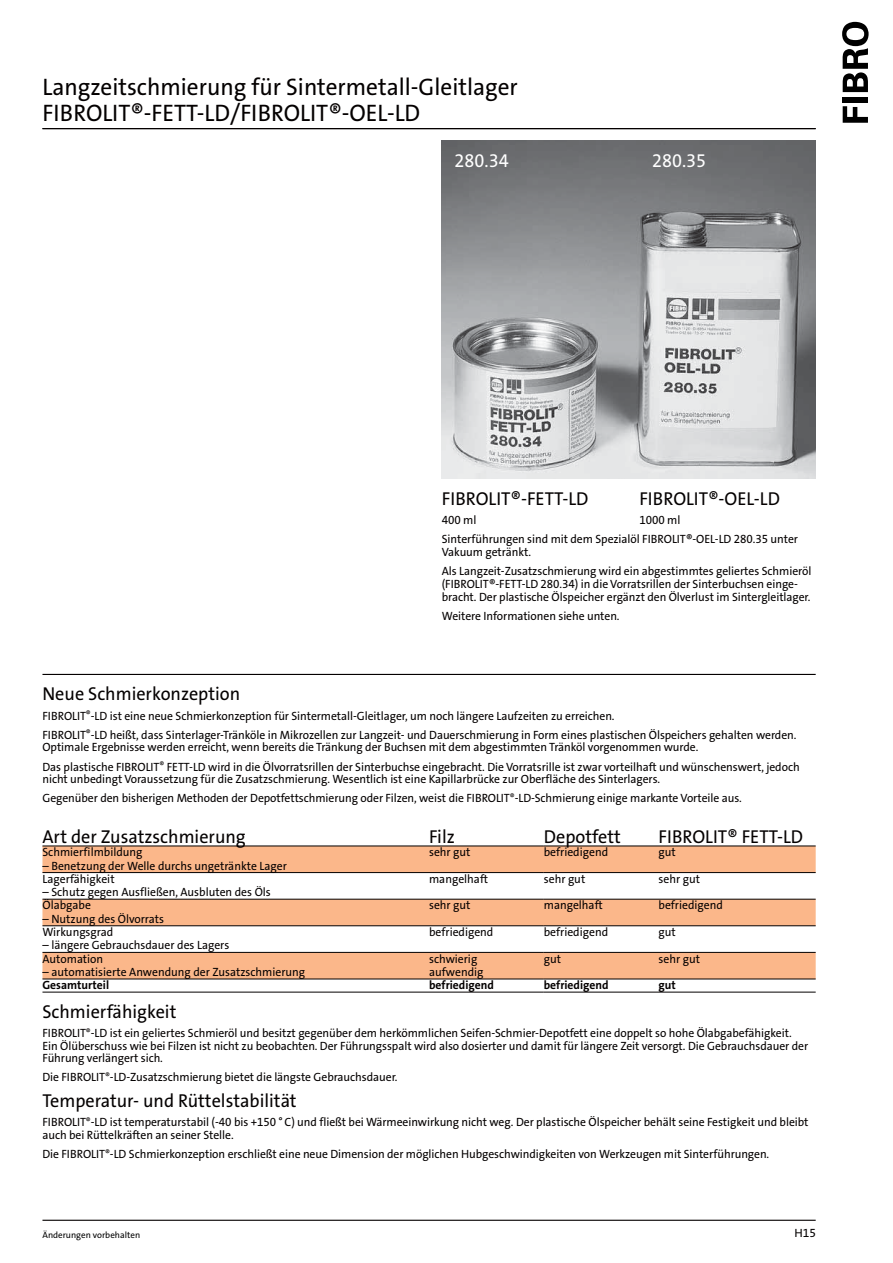
<style>
.page{position:relative;width:893px;height:1263px;background:#fff}
.page>*{position:absolute;margin:0;border:0;box-sizing:border-box;transform-origin:0 0}
.t1{font:24px/25.5px "The Sans LP5 Plain";color:#040000}
.t2{font:18.75px "The Sans LP5 Plain";color:#040000}
.t3{font:18.75px "The Sans LP5 Plain";color:#fff}
.t4{font:12px/19px "The Sans LP5 Plain";letter-spacing:-.005em;color:#040000}
.t5{font:12px "The Sans LP7 Bld";color:#040000}
.t6{font:9px "The Sans LP5 Plain";color:#000}
</style>
<div class="page">
<svg style="left:843px;top:106px;width:25px;height:17px"></svg>
<div style="left:842px;top:97px;width:26px;height:6px;background:#000"></div>
<svg style="left:842px;top:22px;width:26px;height:70px"></svg>
<hr style="left:42px;top:1220px;width:774px;height:1px;background:#040000">
<hr style="left:42px;top:128px;width:774px;height:1px;background:#040000">
<img style="left:442px;top:141px;width:374px;height:338px">
<hr style="left:42px;top:674px;width:774px;height:1px;background:#040000">
<svg style="left:42px;top:847px;width:774px;height:132px;fill:#fbb78a"></svg>
<hr style="left:42px;top:846px;width:502px;height:1px;background:#040000">
<hr style="left:544px;top:846px;width:272px;height:1px;background:#040000">
<hr style="left:42px;top:872px;width:502px;height:1px;background:#040000">
<hr style="left:544px;top:872px;width:272px;height:1px;background:#040000">
<hr style="left:42px;top:899px;width:502px;height:1px;background:#040000">
<hr style="left:544px;top:899px;width:272px;height:1px;background:#040000">
<hr style="left:42px;top:926px;width:502px;height:1px;background:#040000">
<hr style="left:544px;top:926px;width:272px;height:1px;background:#040000">
<hr style="left:42px;top:952px;width:502px;height:1px;background:#040000">
<hr style="left:544px;top:952px;width:272px;height:1px;background:#040000">
<hr style="left:42px;top:979px;width:502px;height:1px;background:#040000">
<hr style="left:544px;top:979px;width:272px;height:1px;background:#040000">
<hr style="left:42px;top:992px;width:502px;height:1px;background:#040000">
<hr style="left:544px;top:992px;width:272px;height:1px;background:#040000">
<h1 class="t1" style="left:42px;top:76px;width:477px">Langzeitschmierung für Sintermetall-Gleitlager<br>FIBROLIT®-FETT-LD/FIBROLIT®-OEL-LD</h1>
<h2 class="t3" style="left:454px;top:153px;width:56px">280.34</h2>
<h2 class="t3" style="left:652px;top:153px;width:56px">280.35</h2>
<h2 class="t2" style="left:442px;top:491px;width:148px">FIBROLIT®-FETT-LD</h2>
<h2 class="t2" style="left:639px;top:491px;width:142px">FIBROLIT®-OEL-LD</h2>
<p class="t4" style="left:442px;top:512px;width:36px">400 ml</p>
<p class="t4" style="left:442px;top:512px;width:358px;text-indent:198px">1000 ml<br>Sinterführungen sind mit dem Spezialöl FIBROLIT®-OEL-LD 280.35 unter</p>
<p class="t4" style="left:442px;top:543px;width:371px">Vakuum getränkt.<br>Als Langzeit-Zusatzschmierung wird ein abgestimmtes geliertes Schmieröl</p>
<p class="t4" style="left:442px;top:578px;width:370px;line-height:12.8px">(FIBROLIT®-FETT-LD 280.34) in die Vorratsrillen der Sinterbuchsen einge&shy;bracht. Der plastische Ölspeicher ergänzt den Ölverlust im Sintergleitlager.</p>
<p class="t4" style="left:442px;top:607px;width:179px">Weitere Informationen siehe unten.</p>
<h2 class="t2" style="left:42px;top:686px;width:199px">Neue Schmierkonzeption</h2>
<p class="t4" style="left:42px;top:707px;width:755px">FIBROLIT<sup>®</sup>-LD ist eine neue Schmierkonzeption für Sintermetall-Gleitlager, um noch längere Laufzeiten zu erreichen.<br>FIBROLIT<sup>®</sup>-LD heißt, dass Sinterlager-Tränköle in Mikrozellen zur Langzeit- und Dauerschmierung in Form eines plastischen Ölspeichers gehalten werden.</p>
<p class="t4" style="left:42px;top:739px;width:759px">Optimale Ergebnisse werden erreicht, wenn bereits die Tränkung der Buchsen mit dem abgestimmten Tränköl vorge nommen wurde.<br>Das plastische FIBROLIT<sup>®</sup> FETT-LD wird in die Ölvorratsrillen der Sinterbuchse eingebracht. Die Vorratsrille ist zwar vorteilhaft und wün schenswert, jedoch</p>
<p class="t4" style="left:42px;top:771px;width:701px">nicht unbedingt Voraussetzung für die Zusatzschmierung. Wesentlich ist eine Kapillarbrücke zur Oberfläche des Sinterlagers.<br>Gegenüber den bisherigen Methoden der Depotfettschmierung oder Filzen, weist die FIBROLIT<sup>®</sup>-LD-Schmierung einige markante Vorteile aus.</p>
<h2 class="t2" style="left:42px;top:829px;width:205px">Art der Zusatzschmierung</h2>
<h2 class="t2" style="left:429px;top:829px;width:27px">Filz</h2>
<h2 class="t2" style="left:544px;top:829px;width:79px">Depotfett</h2>
<h2 class="t2" style="left:658px;top:829px;width:146px">FIBROLIT® FETT-LD</h2>
<p class="t4" style="left:42px;top:843px;width:102px">Schmierfilmbildung</p>
<p class="t4" style="left:42px;top:857px;width:246px">– Benetzung der Welle durchs ungetränkte Lager</p>
<p class="t4" style="left:429px;top:843px;width:43px">sehr gut</p>
<p class="t4" style="left:544px;top:843px;width:66px">befriedigend</p>
<p class="t4" style="left:658px;top:843px;width:19px">gut</p>
<p class="t4" style="left:42px;top:870px;width:74px">Lagerfähigkeit</p>
<p class="t4" style="left:42px;top:884px;width:230px">– Schutz gegen Ausfließen, Ausbluten des Öls</p>
<p class="t4" style="left:429px;top:870px;width:61px">mangelhaft</p>
<p class="t4" style="left:544px;top:870px;width:43px">sehr gut</p>
<p class="t4" style="left:658px;top:870px;width:43px">sehr gut</p>
<p class="t4" style="left:42px;top:897px;width:50px">Ölabgabe</p>
<p class="t4" style="left:42px;top:910px;width:123px">– Nutzung des Ölvorrats</p>
<p class="t4" style="left:429px;top:897px;width:43px">sehr gut</p>
<p class="t4" style="left:544px;top:897px;width:61px">mangelhaft</p>
<p class="t4" style="left:658px;top:897px;width:66px">befriedigend</p>
<p class="t4" style="left:429px;top:923px;width:66px">befriedigend</p>
<p class="t4" style="left:544px;top:923px;width:66px">befriedigend</p>
<p class="t4" style="left:658px;top:923px;width:19px">gut</p>
<p class="t4" style="left:42px;top:923px;width:72px">Wirkungsgrad</p>
<p class="t4" style="left:42px;top:937px;width:188px">– längere Gebrauchsdauer des Lagers</p>
<p class="t4" style="left:429px;top:953px;width:56px;line-height:13.5px">schwierig aufwendig</p>
<p class="t4" style="left:544px;top:950px;width:19px">gut</p>
<p class="t4" style="left:658px;top:950px;width:43px">sehr gut</p>
<p class="t4" style="left:42px;top:950px;width:62px">Automation</p>
<p class="t4" style="left:42px;top:963px;width:264px">– automatisierte Anwendung der Zusatzschmierung</p>
<p class="t5" style="left:42px;top:980px;width:68px">Gesamturteil</p>
<p class="t5" style="left:429px;top:980px;width:66px">befriedigend</p>
<p class="t5" style="left:544px;top:980px;width:66px">befriedigend</p>
<p class="t5" style="left:658px;top:980px;width:19px">gut</p>
<h2 class="t2" style="left:42px;top:1004px;width:135px">Schmierfähigkeit</h2>
<p class="t4" style="left:42px;top:1027px;width:767px;line-height:12.8px">FIBROLIT<sup>®</sup>-LD ist ein geliertes Schmieröl und besitzt gegenüber dem herkömmlichen Seifen-Schmier-Depotfett eine doppelt so hohe Ölabgabefähigkeit.<br>Ein Ölüberschuss wie bei Filzen ist nicht zu beobachten. Der Führungsspalt wird also dosierter und damit für längere Zeit versorgt. Die Gebrauchsdauer der<br>Führung verlängert sich.</p>
<p class="t4" style="left:42px;top:1069px;width:357px">Die FIBROLIT<sup>®</sup>-LD-Zusatzschmierung bietet die längste Gebrauchsdauer.</p>
<h2 class="t2" style="left:42px;top:1093px;width:256px">Temperatur- und Rüttelstabilität</h2>
<p class="t4" style="left:42px;top:1117px;width:767px;line-height:12.8px">FIBROLIT<sup>®</sup>-LD ist temperaturstabil (-40 bis +150 ° C) und fließt bei Wärmeeinwirkung nicht weg. Der plastische Ölspeicher behält seine Festigkeit und bleibt auch bei Rüttelkräften an seiner Stelle.</p>
<p class="t4" style="left:42px;top:1145px;width:728px">Die FIBROLIT<sup>®</sup>-LD Schmierkonzeption erschließt eine neue Dimension der möglichen Hubgeschwindigkeiten von Werkzeugen mit Sinterführungen.</p>
<p class="t6" style="left:42px;top:1231px;width:99px">Änderungen vorbehalten</p>
<p class="t4" style="left:794px;top:1225px;width:23px">H15</p>
</div>
